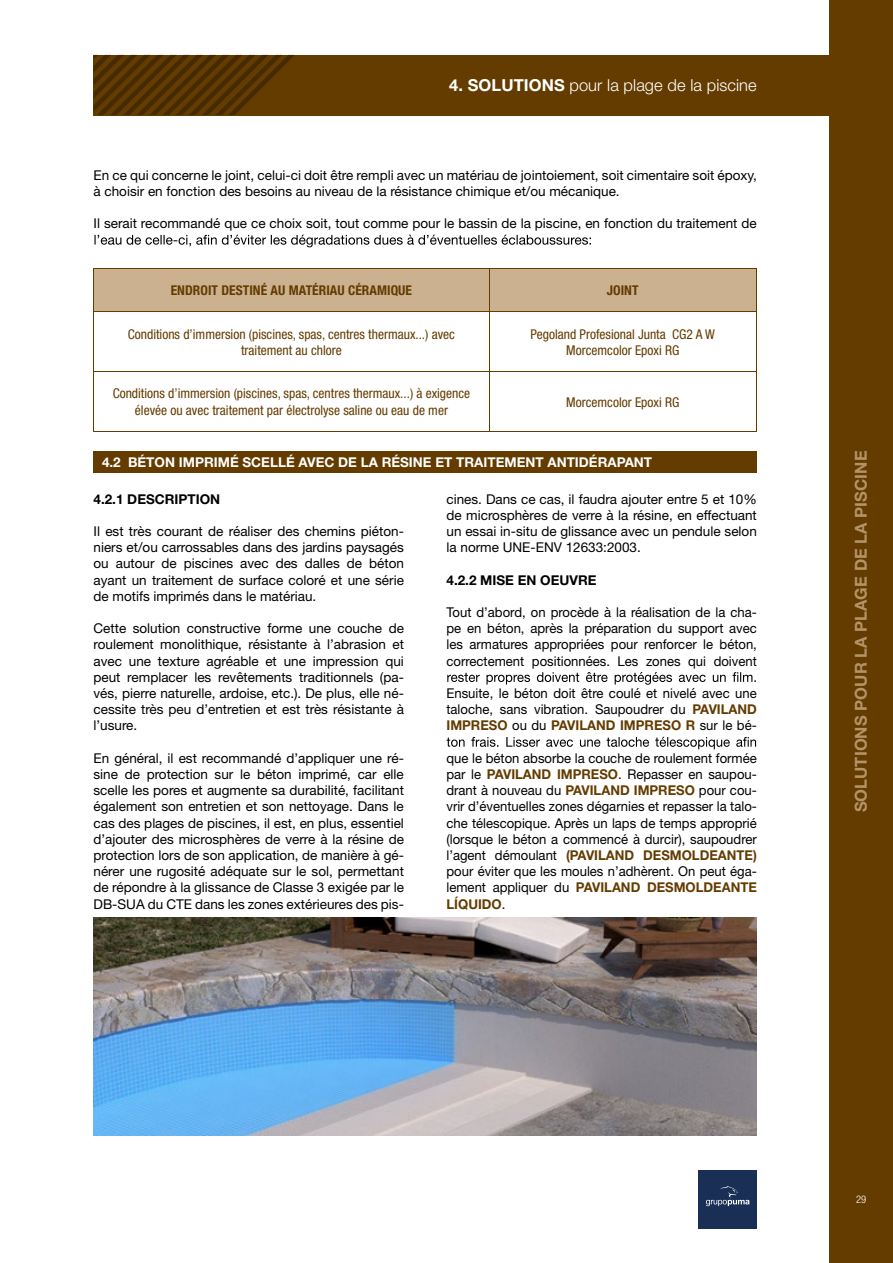
<style>
.page{position:relative;width:893px;height:1263px;background:#fff}
.page>*{position:absolute;margin:0;border:0;box-sizing:border-box;transform-origin:0 0}
.t1{font:300 16.5px "Helvetica Neue LT Std";letter-spacing:.005em;color:#fff}
.t2{font:700 16.5px "Helvetica Neue LT Std";letter-spacing:.005em;color:#b59368}
.t3{font:13.5px/16.2px "Helvetica Neue LT Std";color:#000;text-align:justify}
.t4{font:condensed 13.5px/16.2px "Helvetica Neue LT Std";color:#643c00;text-align:center}
.t5{font:700 13.5px "Helvetica Neue LT Std";color:#fff}
.t6{font:700 condensed 13.5px "Helvetica Neue LT Std";letter-spacing:.005em;color:#643c00}
.t7{font:700 13.5px "Helvetica Neue LT Std";color:#000}
.t8{font:300 condensed 10.5px "Helvetica Neue LT Std";color:#fff}
.s1{font-weight:700}
.s2{font-weight:700;color:#643c00}
</style>
<div class="page">
<div style="left:94px;top:55px;width:799px;height:60px;background:#643c00"></div>
<svg style="left:94px;top:55px;width:200px;height:60px"></svg>
<svg style="left:94px;top:235px;width:497px;height:12px"></svg>
<div style="left:95px;top:269px;width:661px;height:43px;background:#ccb191"></div>
<hr style="left:94px;top:268px;width:395px;height:1px;background:#643c00">
<hr style="left:94px;top:269px;width:1px;height:43px;background:#643c00">
<hr style="left:489px;top:268px;width:268px;height:1px;background:#643c00">
<hr style="left:489px;top:269px;width:1px;height:43px;background:#643c00">
<hr style="left:756px;top:269px;width:1px;height:43px;background:#643c00">
<hr style="left:94px;top:312px;width:395px;height:1px;background:#643c00">
<hr style="left:94px;top:312px;width:1px;height:59px;background:#643c00">
<hr style="left:489px;top:312px;width:268px;height:1px;background:#643c00">
<hr style="left:489px;top:312px;width:1px;height:59px;background:#643c00">
<hr style="left:756px;top:312px;width:1px;height:59px;background:#643c00">
<hr style="left:94px;top:372px;width:1px;height:59px;background:#643c00">
<hr style="left:94px;top:371px;width:395px;height:1px;background:#643c00">
<hr style="left:489px;top:371px;width:268px;height:1px;background:#643c00">
<hr style="left:489px;top:372px;width:1px;height:59px;background:#643c00">
<hr style="left:756px;top:372px;width:1px;height:59px;background:#643c00">
<hr style="left:94px;top:431px;width:395px;height:1px;background:#643c00">
<hr style="left:489px;top:431px;width:268px;height:1px;background:#643c00">
<div style="left:94px;top:452px;width:663px;height:21px;background:#643c00"></div>
<svg style="left:447px;top:672px;width:309px;height:13px"></svg>
<svg style="left:447px;top:737px;width:309px;height:12px"></svg>
<img style="left:94px;top:917px;width:663px;height:218px">
<div style="left:829px;top:0;width:64px;height:1263px;background:#643c00"></div>
<div style="left:699px;top:1170px;width:58px;height:58px;background:#192f55"></div>
<svg style="left:706px;top:1186px;width:44px;height:20px"></svg>
<p class="t1" style="left:449px;top:75px;width:309px"><span class="s1">4. SOLUTIONS</span> pour la plage de la piscine</p>
<p class="t3" style="left:94px;top:167px;width:665px">En ce qui concerne le joint, celui-ci doit être rempli avec un matériau de jointoiement, soit cimentaire soit époxy, à choisir en fonction des besoins au niveau de la résistance chimique et/ou mécanique.</p>
<p class="t3" style="left:94px;top:215px;width:665px">Il serait recommandé que ce choix soit, tout comme pour le bassin de la piscine, en fonction du traitement de</p>
<p class="t6" style="left:171px;top:282px;width:243px">ENDROIT DESTINÉ AU MATÉRIAU CÉRAMIQUE</p>
<p class="t6" style="left:607px;top:282px;width:33px">JOINT</p>
<p class="t4" style="left:128px;top:326px;width:329px">Conditions d’immersion (piscines, spas, centres thermaux...) avec traitement au chlore</p>
<p class="t4" style="left:531px;top:326px;width:186px">Pegoland Profesional Junta CG2 A W<br>Morcemcolor Epoxi RG</p>
<p class="t4" style="left:113px;top:385px;width:359px">Conditions d’immersion (piscines, spas, centres thermaux...) à exigence élevée ou avec traitement par électrolyse saline ou eau de mer</p>
<p class="t4" style="left:566px;top:394px;width:114px">Morcemcolor Epoxi RG</p>
<p class="t5" style="left:102px;top:454px;width:552px">4.2 BÉTON IMPRIMÉ SCELLÉ AVEC DE LA RÉSINE ET TRAITEMENT ANTIDÉRAPANT</p>
<p class="t7" style="left:94px;top:490px;width:128px">4.2.1 DESCRIPTION</p>
<p class="t3" style="left:94px;top:523px;width:312px">Il est très courant de réaliser des chemins piéton&shy;niers et/ou carrossables dans des jardins paysagés ou autour de piscines avec des dalles de béton ayant un traitement de surface coloré et une série de motifs imprimés dans le matériau.</p>
<p class="t3" style="left:94px;top:620px;width:312px">Cette solution constructive forme une couche de roulement monolithique, résistante à l’abrasion et avec une texture agréable et une impression qui peut remplacer les revêtements traditionnels (pa&shy;vés, pierre naturelle, ardoise, etc.). De plus, elle né&shy;cessite très peu d’entretien et est très résistante à l’usure.</p>
<p class="t3" style="left:94px;top:750px;width:312px">En général, il est recommandé d’appliquer une ré&shy;sine de protection sur le béton imprimé, car elle scelle les pores et augmente sa durabilité, facilitant également son entretien et son nettoyage. Dans le cas des plages de piscines, il est, en plus, essentiel d’ajouter des microsphères de verre à la résine de protection lors de son application, de manière à gé&shy;nérer une rugosité adéquate sur le sol, permettant de répondre à la glissance de Classe 3 exigée par le DB-SUA du CTE dans les zones extérieures des pis-</p>
<p class="t3" style="left:446px;top:490px;width:312px">cines. Dans ce cas, il faudra ajouter entre 5 et 10% de microsphères de verre à la résine, en effectuant un essai in-situ de glissance avec un pendule selon la norme UNE-ENV 12633:2003.</p>
<p class="t7" style="left:446px;top:571px;width:152px">4.2.2 MISE EN OEUVRE</p>
<p class="t3" style="left:446px;top:604px;width:312px">Tout d’abord, on procède à la réalisation de la cha&shy;pe en béton, après la préparation du support avec les armatures appropriées pour renforcer le béton, correctement positionnées. Les zones qui doivent</p>
<p class="t3" style="left:446px;top:685px;width:312px">Ensuite, le béton doit être coulé et nivelé avec une taloche, sans vibration. Saupoudrer du <span class="s2">PAVILAND IMPRESO</span> ou du <span class="s2">PAVILAND IMPRESO R</span> sur le bé-</p>
<p class="t3" style="left:446px;top:750px;width:312px">que le béton absorbe la couche de roulement formée par le <span class="s2">PAVILAND IMPRESO</span>. Repasser en saupou&shy;drant à nouveau du <span class="s2">PAVILAND IMPRESO</span> pour cou&shy;vrir d’éventuelles zones dégarnies et repasser la talo&shy;che télescopique. Après un laps de temps approprié (lorsque le béton a commencé à durcir), saupoudrer l’agent démoulant <span class="s2">(PAVILAND DESMOLDEANTE) </span>pour éviter que les moules n’adhèrent. On peut éga&shy;lement appliquer du <span class="s2">PAVILAND DESMOLDEANTE LÍQUIDO</span>.</p>
<p class="t2" style="left:851px;top:812px;width:363px;rotate:-90deg">SOLUTIONS POUR LA PLAGE DE LA PISCINE</p>
<p class="t8" style="left:856px;top:1193px;width:12px">29</p>
</div>
